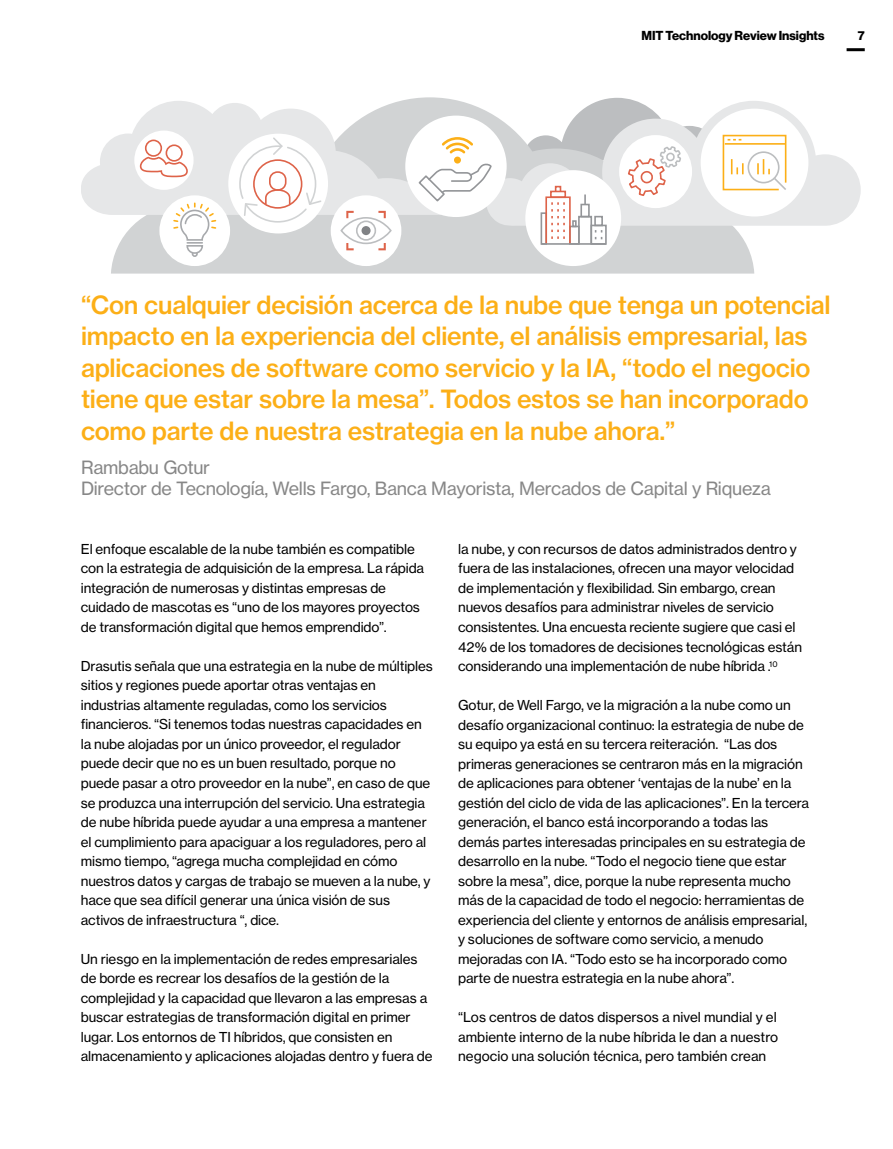
<style>
.page{position:relative;width:893px;height:1149px;background:#fff}
.page>*{position:absolute;margin:0;border:0;box-sizing:border-box;transform-origin:0 0}
.t1{font:24.75px/31.5px "N Haas Grotesk TX Std 65 Md";letter-spacing:-.01em;color:#fcaf17}
.t2{font:18px/21px "N Haas Grotesk TX Std 55 Rg";letter-spacing:-.015em;color:#878787}
.t3{font:13.5px/19.5px "N Haas Grotesk TX Std 55 Rg";letter-spacing:-.01em;color:#000}
.t4{font:12.75px "N Haas Grotesk DS Std 75 Bd";color:#000}
</style>
<div class="page">
<hr style="left:847px;top:48px;width:18px;height:3px;background:#000">
<svg style="left:111px;top:97px;width:643px;height:176px;background:#d6d8d9"></svg>
<svg style="left:493px;top:101px;width:368px;height:125px;fill:#e6e7e8"></svg>
<div style="left:405px;top:115px;width:102px;height:102px;background:#fff;border-radius:50%"></div>
<div style="left:701px;top:109px;width:107px;height:107px;background:#fff;border-radius:50%"></div>
<div style="left:159px;top:195px;width:71px;height:71px;background:#fff;border-radius:50%"></div>
<div style="left:525px;top:170px;width:96px;height:96px;background:#fff;border-radius:50%"></div>
<div style="left:541px;top:212px;width:6px;height:33px;border:2px solid #939598"></div>
<div style="left:578px;top:216px;width:14px;height:29px;border:2px solid #939598"></div>
<div style="left:590px;top:224px;width:17px;height:21px;border:2px solid #939598"></div>
<svg style="left:506px;top:98px;width:282px;height:141px"></svg>
<div style="left:545px;top:196px;width:26px;height:49px;border:2px solid #de6349"></div>
<hr style="left:541px;top:243px;width:65px;height:2px;background:#939598">
<div style="left:331px;top:195px;width:70px;height:71px;background:#fff;border-radius:50%"></div>
<svg style="left:81px;top:101px;width:412px;height:157px"></svg>
<p class="t4" style="left:641px;top:28px;width:184px">MIT Technology Review Insights</p>
<p class="t4" style="left:858px;top:28px;width:8px">7</p>
<p class="t1" style="left:81px;top:289px;width:751px">“Con cualquier decisión acerca de la nube que tenga un potencial impacto en la experiencia del cliente, el análisis empresarial, las aplicaciones de software como servicio y la IA, “todo el negocio tiene que estar sobre la mesa”. Todos estos se han incorporado como parte de nuestra estrategia en la nube ahora.”</p>
<h2 class="t2" style="left:81px;top:457px;width:691px">Rambabu Gotur<br>Director de Tecnología, Wells Fargo, Banca Mayorista, Mercados de Capital y Riqueza</h2>
<p class="t3" style="left:81px;top:539px;width:345px">El enfoque escalable de la nube también es compatible con la estrategia de adquisición de la empresa. La rápida integración de numerosas y distintas empresas de cuidado de mascotas es “uno de los mayores proyectos de transformación digital que hemos emprendido”.</p>
<p class="t3" style="left:81px;top:656px;width:354px">Drasutis señala que una estrategia en la nube de múltiples sitios y regiones puede aportar otras ventajas en industrias altamente reguladas, como los servicios financieros. “Si tenemos todas nuestras capacidades en la nube alojadas por un único proveedor, el regulador puede decir que no es un buen resultado, porque no puede pasar a otro proveedor en la nube”, en caso de que se produzca una interrupción del servicio. Una estrategia de nube híbrida puede ayudar a una empresa a mantener el cumplimiento para apaciguar a los reguladores, pero al mismo tiempo, “agrega mucha complejidad en cómo nuestros datos y cargas de trabajo se mueven a la nube, y hace que sea difícil generar una única visión de sus activos de infraestructura “, dice.</p>
<p class="t3" style="left:81px;top:948px;width:353px">Un riesgo en la implementación de redes empresariales de borde es recrear los desafíos de la gestión de la complejidad y la capacidad que llevaron a las empresas a buscar estrategias de transformación digital en primer lugar. Los entornos de TI híbridos, que consisten en almacenamiento y aplicaciones alojadas dentro y fuera de</p>
<p class="t3" style="left:458px;top:539px;width:345px">la nube, y con recursos de datos administrados dentro y fuera de las instalaciones, ofrecen una mayor velocidad de implementación y flexibilidad. Sin embargo, crean nuevos desafíos para administrar niveles de servicio consistentes. Una encuesta reciente sugiere que casi el 42% de los tomadores de decisiones tecnológicas están considerando una implementación de nube híbrida .<sup>10</sup></p>
<p class="t3" style="left:458px;top:695px;width:353px">Gotur, de Well Fargo, ve la migración a la nube como un desafío organizacional continuo: la estrategia de nube de su equipo ya está en su tercera reiteración. “Las dos primeras generaciones se centraron más en la migración de aplicaciones para obtener ‘ventajas de la nube’ en la gestión del ciclo de vida de las aplicaciones”. En la tercera generación, el banco está incorporando a todas las demás partes interesadas principales en su estrategia de desarrollo en la nube. “Todo el negocio tiene que estar sobre la mesa”, dice, porque la nube representa mucho más de la capacidad de todo el negocio: herramientas de experiencia del cliente y entornos de análisis empresarial, y soluciones de software como servicio, a menudo mejoradas con IA. “Todo esto se ha incorporado como parte de nuestra estrategia en la nube ahora”.</p>
<p class="t3" style="left:458px;top:1007px;width:322px;text-align:justify">“Los centros de datos dispersos a nivel mundial y el ambiente interno de la nube híbrida le dan a nuestro negocio una solución técnica, pero también crean</p>
</div>
